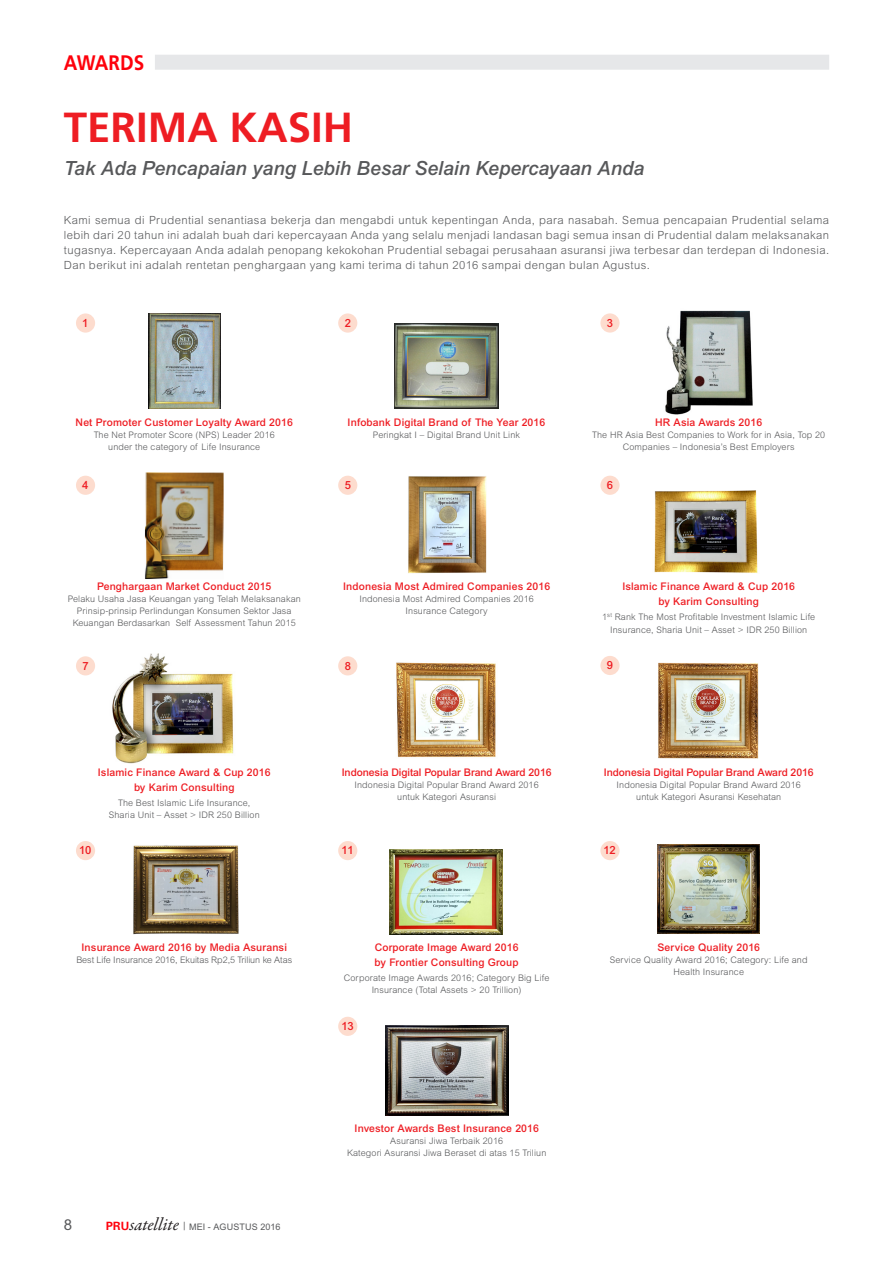
<style>
.page{position:relative;width:893px;height:1268px;background:#fff}
.page>*{position:absolute;margin:0;border:0;box-sizing:border-box;transform-origin:0 0}
.t1{font:700 42px "Frutiger LT Std";color:#ee1d23}
.t2{font:700 21px "Frutiger LT Std";color:#fe000b;scale:.9 1}
.t3{font:italic 500 19.5px "Arial MT Std";color:#57585a}
.t4{font:15px "Arial MT Std";color:#57585a}
.Body_Text_1_Kolom{font:300 11.25px/15px "Arial MT Std";letter-spacing:.035em;color:#57585a;text-align:justify}
.t5{font:500 11.25px "Arial MT Std";letter-spacing:-.025em;color:#ee1d23}
.t6{font:500 10.5px "Arial MT Std";letter-spacing:.015em;color:#ee1d23}
.t7{font:500 10.5px "Arial MT Std";letter-spacing:-.005em;color:#ee1d23}
.t8{font:300 9px/12px "Arial MT Std";letter-spacing:.015em;color:#57585a;text-align:center}
.t9{font:300 9px "Arial MT Std";letter-spacing:-.005em;color:#57585a}
.t10{font:9px "Arial MT Std";letter-spacing:.02em;color:#57585a}
.s1{font-family:"Univers";font-weight:700;font-size:12px;color:#fe000b}
.s2{font-family:"Garamond Premr Pro";font-style:italic;font-size:18px;color:#231f20}
.s3{font-family:"Proxima Nova";font-size:12px}
</style>
<div class="page">
<div style="left:155px;top:55px;width:674px;height:15px;background:#e6e7e9"></div>
<img style="left:149px;top:313px;width:72px;height:96px">
<img style="left:145px;top:472px;width:79px;height:107px">
<img style="left:112px;top:653px;width:122px;height:110px">
<img style="left:133px;top:845px;width:106px;height:88px">
<img style="left:385px;top:1025px;width:123px;height:89px">
<img style="left:394px;top:323px;width:105px;height:86px">
<img style="left:408px;top:476px;width:79px;height:97px">
<img style="left:396px;top:662px;width:100px;height:96px">
<img style="left:390px;top:849px;width:112px;height:84px">
<img style="left:665px;top:310px;width:88px;height:105px">
<img style="left:654px;top:490px;width:104px;height:83px">
<img style="left:658px;top:662px;width:101px;height:97px">
<img style="left:658px;top:844px;width:102px;height:88px">
<div style="left:76px;top:313px;width:19px;height:19px;background:#fddcce;border-radius:50%"></div>
<div style="left:76px;top:475px;width:19px;height:19px;background:#fddcce;border-radius:50%"></div>
<div style="left:76px;top:656px;width:19px;height:19px;background:#fddcce;border-radius:50%"></div>
<div style="left:76px;top:840px;width:19px;height:20px;background:#fddcce;border-radius:50%"></div>
<div style="left:338px;top:313px;width:19px;height:19px;background:#fddcce;border-radius:50%"></div>
<div style="left:338px;top:475px;width:19px;height:19px;background:#fddcce;border-radius:50%"></div>
<div style="left:338px;top:656px;width:19px;height:19px;background:#fddcce;border-radius:50%"></div>
<div style="left:338px;top:840px;width:19px;height:20px;background:#fddcce;border-radius:50%"></div>
<div style="left:338px;top:1016px;width:19px;height:19px;background:#fddcce;border-radius:50%"></div>
<div style="left:600px;top:313px;width:20px;height:19px;background:#fddcce;border-radius:50%"></div>
<div style="left:600px;top:475px;width:20px;height:19px;background:#fddcce;border-radius:50%"></div>
<div style="left:600px;top:655px;width:20px;height:20px;background:#fddcce;border-radius:50%"></div>
<div style="left:600px;top:840px;width:20px;height:20px;background:#fddcce;border-radius:50%"></div>
<p class="t2" style="left:64px;top:50px;width:91px">AWARDS</p>
<p class="t1" style="left:64px;top:102px;width:291px">TERIMA KASIH</p>
<p class="t3" style="left:64px;top:156px;width:582px">Tak Ada Pencapaian yang Lebih Besar Selain Kepercayaan Anda</p>
<p class="Body_Text_1_Kolom" style="left:64px;top:213px;width:767px">Kami semua di Prudential senantiasa bekerja dan mengabdi untuk kepentingan Anda, para nasabah. Semua pencapaian Prudential selama lebih dari 20 tahun ini adalah buah dari kepercayaan Anda yang selalu menjadi landasan bagi semua insan di Prudential dalam melaksanakan tugasnya. Kepercayaan Anda adalah penopang kekokohan Prudential sebagai perusahaan asuransi jiwa terbesar dan terdepan di Indonesia.<br>Dan berikut ini adalah rentetan penghargaan yang kami terima di tahun 2016 sampai dengan bulan Agustus.</p>
<p class="t5" style="left:82px;top:316px;width:8px">1</p>
<p class="t5" style="left:345px;top:316px;width:8px">2</p>
<p class="t5" style="left:607px;top:316px;width:8px">3</p>
<p class="t6" style="left:76px;top:416px;width:219px">Net Promoter Customer Loyalty Award 2016</p>
<p class="t8" style="left:94px;top:429px;width:183px">The Net Promoter Score (NPS) Leader 2016</p>
<p class="t8" style="left:108px;top:441px;width:154px">under the category of Life Insurance</p>
<p class="t6" style="left:348px;top:416px;width:199px">Infobank Digital Brand of The Year 2016</p>
<p class="t8" style="left:373px;top:429px;width:149px">Peringkat I – Digital Brand Unit Link</p>
<p class="t6" style="left:655px;top:416px;width:109px">HR Asia Awards 2016</p>
<p class="t8" style="left:592px;top:429px;width:235px">The HR Asia Best Companies to Work for in Asia, Top 20<br>Companies – Indonesia’s Best Employers</p>
<p class="t5" style="left:82px;top:478px;width:8px">4</p>
<p class="t5" style="left:345px;top:478px;width:8px">5</p>
<p class="t5" style="left:607px;top:478px;width:8px">6</p>
<p class="t6" style="left:97px;top:580px;width:176px">Penghargaan Market Conduct 2015</p>
<p class="t8" style="left:68px;top:593px;width:235px">Pelaku Usaha Jasa Keuangan yang Telah Melaksanakan<br>Prinsip-prinsip Perlindungan Konsumen Sektor Jasa<br>Keuangan Berdasarkan Self Assessment Tahun 2015</p>
<p class="t6" style="left:343px;top:580px;width:208px">Indonesia Most Admired Companies 2016</p>
<p class="t8" style="left:359px;top:593px;width:176px">Indonesia Most Admired Companies 2016</p>
<p class="t8" style="left:406px;top:605px;width:84px">Insurance Category</p>
<p class="t6" style="left:622px;top:580px;width:174px">Islamic Finance Award &amp; Cup 2016</p>
<p class="t6" style="left:658px;top:595px;width:102px">by Karim Consulting</p>
<p class="t8" style="left:602px;top:611px;width:215px">1<sup>st</sup> Rank The Most Profitable Investment Islamic Life<br>Insurance, Sharia Unit – Asset &gt; IDR 250 Billion</p>
<p class="t5" style="left:82px;top:659px;width:8px">7</p>
<p class="t5" style="left:345px;top:659px;width:8px">8</p>
<p class="t5" style="left:607px;top:658px;width:8px">9</p>
<p class="t6" style="left:98px;top:765px;width:174px">Islamic Finance Award &amp; Cup 2016</p>
<p class="t6" style="left:134px;top:780px;width:102px">by Karim Consulting</p>
<p class="t8" style="left:118px;top:796px;width:134px">The Best Islamic Life Insurance,</p>
<p class="t8" style="left:109px;top:808px;width:152px">Sharia Unit – Asset &gt; IDR 250 Billion</p>
<p class="t7" style="left:342px;top:765px;width:211px">Indonesia Digital Popular Brand Award 2016</p>
<p class="t8" style="left:354px;top:778px;width:186px">Indonesia Digital Popular Brand Award 2016</p>
<p class="t8" style="left:397px;top:790px;width:100px">untuk Kategori Asuransi</p>
<p class="t7" style="left:604px;top:765px;width:211px">Indonesia Digital Popular Brand Award 2016</p>
<p class="t8" style="left:617px;top:778px;width:186px">Indonesia Digital Popular Brand Award 2016</p>
<p class="t8" style="left:636px;top:790px;width:147px">untuk Kategori Asuransi Kesehatan</p>
<p class="t5" style="left:79px;top:843px;width:14px">10</p>
<p class="t5" style="left:341px;top:843px;width:14px">11</p>
<p class="t5" style="left:603px;top:843px;width:14px">12</p>
<p class="t6" style="left:82px;top:941px;width:207px">Insurance Award 2016 by Media Asuransi</p>
<p class="t9" style="left:76px;top:954px;width:217px">Best Life Insurance 2016, Ekuitas Rp2,5 Triliun ke Atas</p>
<p class="t6" style="left:375px;top:941px;width:145px">Corporate Image Award 2016</p>
<p class="t6" style="left:375px;top:956px;width:146px">by Frontier Consulting Group</p>
<p class="t8" style="left:344px;top:971px;width:207px">Corporate Image Awards 2016; Category Big Life<br>Insurance (Total Assets &gt; 20 Trillion)</p>
<p class="t6" style="left:657px;top:941px;width:104px">Service Quality 2016</p>
<p class="t8" style="left:610px;top:953px;width:199px">Service Quality Award 2016; Category: Life and<br>Health Insurance</p>
<p class="t5" style="left:341px;top:1019px;width:14px">13</p>
<p class="t6" style="left:355px;top:1122px;width:186px">Investor Awards Best Insurance 2016</p>
<p class="t8" style="left:390px;top:1134px;width:114px">Asuransi Jiwa Terbaik 2016</p>
<p class="t8" style="left:347px;top:1146px;width:201px">Kategori Asuransi Jiwa Beraset di atas 15 Triliun</p>
<h3 class="t4" style="left:64px;top:1215px;width:10px">8</h3>
<p class="t10" style="left:106px;top:1220px;width:176px"><span class="s1">PRU</span><span class="s2">satellite</span> <span class="s3">|</span> MEI - AGUSTUS 2016</p>
</div>
